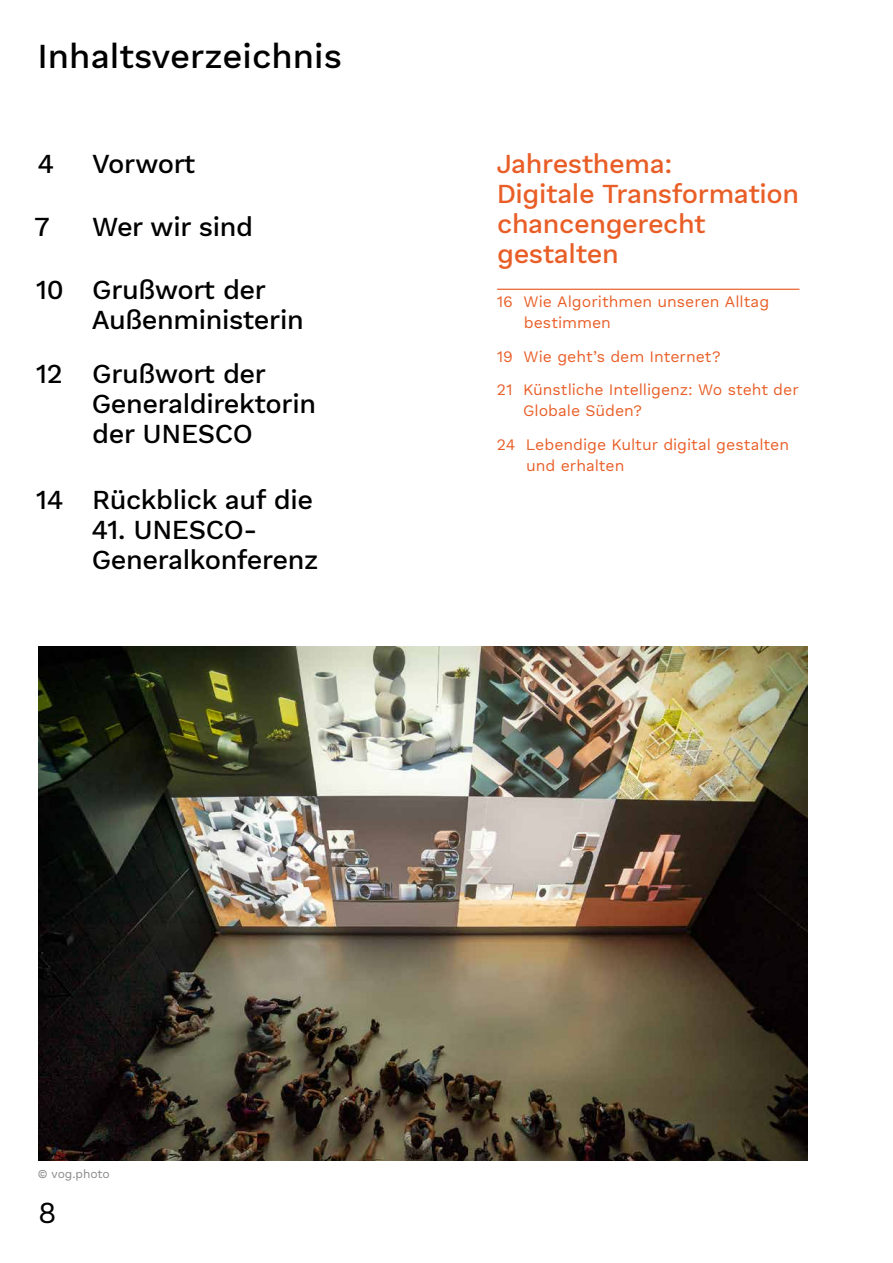
<style>
.page{position:relative;width:893px;height:1263px;background:#fff}
.page>*{position:absolute;margin:0;border:0;box-sizing:border-box;transform-origin:0 0}
.t1{font:500 34.5px "Work Sans DUK";color:#000}
.t2{font:30px "Work Sans DUK";color:#000}
.t3{font:500 27px/30px "Work Sans DUK";letter-spacing:-.015em;color:#000}
.t4{font:500 27px/30px "Work Sans DUK";letter-spacing:-.015em;color:#e95e27}
.t5{font:15.75px/33.8px "Work Sans DUK";color:#e95e27}
.t6{font:12px "Work Sans DUK";letter-spacing:-.005em;color:#87888a}
</style>
<div class="page">
<hr style="left:497px;top:289px;width:302px;height:1px;background:#e95e27">
<img style="left:38px;top:647px;width:770px;height:513px">
<h1 class="t1" style="left:38px;top:36px;width:306px">Inhaltsverzeichnis</h1>
<h3 class="t3" style="left:37px;top:150px;width:18px">4</h3>
<h3 class="t3" style="left:92px;top:150px;width:104px">Vorwort</h3>
<h3 class="t3" style="left:34px;top:213px;width:17px">7</h3>
<h3 class="t3" style="left:92px;top:213px;width:162px">Wer wir sind</h3>
<h3 class="t3" style="left:92px;top:276px;width:214px;text-indent:-56px">10 Grußwort der<br>Außenministerin</h3>
<h3 class="t3" style="left:92px;top:360px;width:226px;text-indent:-56px">12 Grußwort der<br>Generaldirektorin der UNESCO</h3>
<h3 class="t3" style="left:36px;top:486px;width:279px">14 Rückblick auf die</h3>
<h3 class="t3" style="left:91px;top:516px;width:229px">41. UNESCO-<br>Generalkonferenz</h3>
<h3 class="t4" style="left:496px;top:150px;width:304px">Jahresthema:<br>Digitale Transformation chancengerecht gestalten</h3>
<p class="t5" style="left:524px;top:292px;width:247px;line-height:21px;text-indent:-27px">16 Wie Algorithmen unseren Alltag bestimmen</p>
<p class="t5" style="left:497px;top:340px;width:304px">19 Wie geht’s dem Internet?<br>21 Künstliche Intelligenz: Wo steht der</p>
<p class="t5" style="left:497px;top:395px;width:294px;text-indent:26px">Globale Süden?<br>24 Lebendige Kultur digital gestalten</p>
<p class="t5" style="left:526px;top:450px;width:100px">und erhalten</p>
<p class="t6" style="left:38px;top:1167px;width:73px">© vog.photo</p>
<h2 class="t2" style="left:38px;top:1195px;width:20px">8</h2>
</div>
